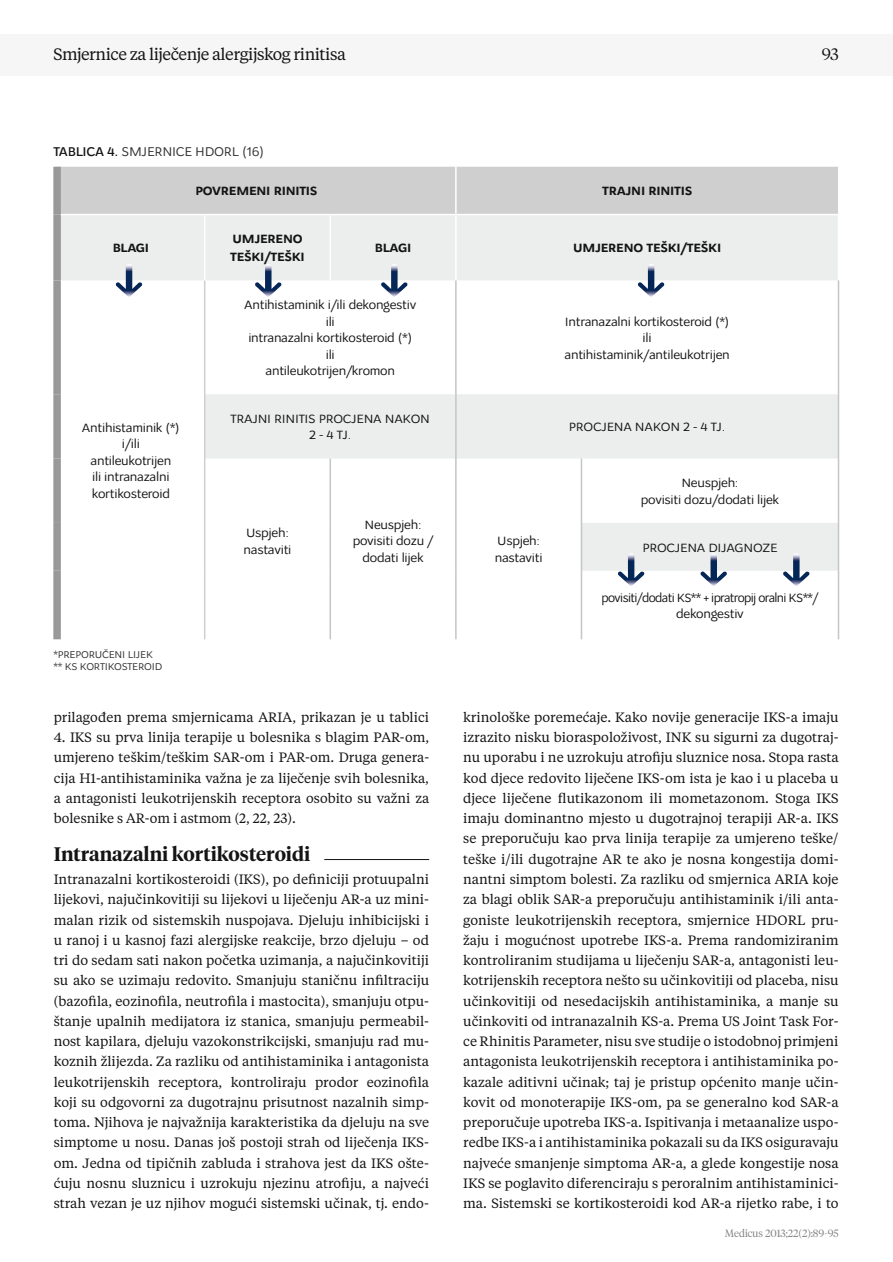
<style>
.page{position:relative;width:893px;height:1262px;background:#fff}
.page>*{position:absolute;margin:0;border:0;box-sizing:border-box;transform-origin:0 0}
.t1{font:600 19.5px "Tiempos Headline";color:#131413}
.t2{font:16.5px "Tiempos Headline";letter-spacing:-.03em;color:#131413}
.t3{font:300 16.5px "Tiempos Headline";color:#131413}
.t4{font:13.5px/20.2px "Tiempos Headline";color:#131413;text-align:justify}
.t5{font:13.5px "Osnova Pro";letter-spacing:-.02em;color:#313130}
.t6{font:12.75px/16.5px "Osnova Pro";letter-spacing:-.02em;color:#131413;text-align:center}
.t7{font:700 12.75px/18px "Osnova Pro";letter-spacing:-.02em;color:#131413}
.t8{font:12.75px/16.5px "Osnova Pro";letter-spacing:-.05em;color:#131413;text-align:center;scale:.95 1}
.t9{font:10.5px/12.6px "Osnova Pro";letter-spacing:-.02em;color:#313130}
.t10{font:300 10.5px "Tiempos Headline";color:#818181}
.s1{font-weight:500;color:#131413}
</style>
<div class="page">
<div style="left:0;top:34px;width:893px;height:41px;background:#f6f6f6"></div>
<div style="left:61px;top:167px;width:777px;height:47px;background:#cfcfd0"></div>
<svg style="left:61px;top:215px;width:777px;height:356px"></svg>
<hr style="left:204px;top:280px;width:1px;height:114px;background:#cfcfd0">
<hr style="left:204px;top:394px;width:1px;height:65px;background:#cfcfd0">
<hr style="left:204px;top:459px;width:1px;height:64px;background:#cfcfd0">
<hr style="left:204px;top:523px;width:1px;height:48px;background:#cfcfd0">
<hr style="left:204px;top:571px;width:1px;height:68px;background:#cfcfd0">
<div style="left:53px;top:167px;width:8px;height:48px;background:#999"></div>
<div style="left:53px;top:215px;width:8px;height:65px;background:#999"></div>
<div style="left:53px;top:280px;width:8px;height:114px;background:#999"></div>
<div style="left:53px;top:394px;width:8px;height:65px;background:#999"></div>
<div style="left:53px;top:459px;width:8px;height:64px;background:#999"></div>
<div style="left:53px;top:523px;width:8px;height:48px;background:#999"></div>
<div style="left:53px;top:571px;width:8px;height:68px;background:#999"></div>
<hr style="left:204px;top:215px;width:1px;height:65px;background:#fff">
<hr style="left:329px;top:215px;width:2px;height:65px;background:#fff">
<hr style="left:455px;top:215px;width:2px;height:65px;background:#fff">
<hr style="left:455px;top:280px;width:2px;height:114px;background:#c4c5c5">
<hr style="left:838px;top:280px;width:1px;height:114px;background:#c4c5c5">
<hr style="left:455px;top:394px;width:2px;height:65px;background:#c4c5c5">
<hr style="left:838px;top:394px;width:1px;height:65px;background:#c4c5c5">
<hr style="left:329px;top:459px;width:2px;height:64px;background:#c4c5c5">
<hr style="left:455px;top:459px;width:2px;height:64px;background:#c4c5c5">
<hr style="left:581px;top:459px;width:1px;height:64px;background:#c4c5c5">
<hr style="left:838px;top:459px;width:1px;height:64px;background:#c4c5c5">
<hr style="left:329px;top:523px;width:2px;height:48px;background:#c4c5c5">
<hr style="left:455px;top:523px;width:2px;height:48px;background:#c4c5c5">
<hr style="left:581px;top:523px;width:1px;height:48px;background:#c4c5c5">
<hr style="left:838px;top:523px;width:1px;height:48px;background:#c4c5c5">
<hr style="left:329px;top:571px;width:2px;height:68px;background:#c4c5c5">
<hr style="left:455px;top:571px;width:2px;height:68px;background:#c4c5c5">
<hr style="left:581px;top:571px;width:1px;height:68px;background:#c4c5c5">
<hr style="left:838px;top:571px;width:1px;height:68px;background:#c4c5c5">
<hr style="left:455px;top:167px;width:2px;height:47px;background:#fff">
<svg style="left:116px;top:264px;width:26px;height:33px"></svg>
<svg style="left:255px;top:264px;width:26px;height:33px"></svg>
<svg style="left:381px;top:264px;width:26px;height:33px"></svg>
<svg style="left:638px;top:264px;width:26px;height:33px"></svg>
<svg style="left:618px;top:553px;width:26px;height:33px"></svg>
<svg style="left:700px;top:553px;width:27px;height:33px"></svg>
<svg style="left:783px;top:553px;width:26px;height:33px"></svg>
<hr style="left:324px;top:859px;width:105px;height:1px;background:#131413">
<p class="t2" style="left:53px;top:47px;width:294px">Smjernice za liječenje alergijskog rinitisa</p>
<p class="t3" style="left:822px;top:47px;width:18px">93</p>
<p class="t5" style="left:53px;top:146px;width:212px"><span class="s1">TABLICA 4.</span> SMJERNICE HDORL (16)</p>
<p class="t7" style="left:195px;top:183px;width:123px">POVREMENI RINITIS</p>
<p class="t7" style="left:602px;top:183px;width:92px">TRAJNI RINITIS</p>
<p class="t7" style="left:113px;top:240px;width:38px">BLAGI</p>
<p class="t7" style="left:230px;top:231px;width:76px">UMJERENO<br>TEŠKI/TEŠKI</p>
<p class="t7" style="left:375px;top:240px;width:38px">BLAGI</p>
<p class="t7" style="left:573px;top:240px;width:150px">UMJERENO TEŠKI/TEŠKI</p>
<p class="t6" style="left:82px;top:420px;width:99px">Antihistaminik (*) i/ili antileukotrijen<br>ili intranazalni kortikosteroid</p>
<p class="t9" style="left:53px;top:649px;width:110px">*PREPORUČENI LIJEK ** KS KORTIKOSTEROID</p>
<p class="t6" style="left:244px;top:298px;width:174px">Antihistaminik i/ili dekongestiv ili<br>intranazalni kortikosteroid (*) ili<br>antileukotrijen/kromon</p>
<p class="t6" style="left:565px;top:314px;width:167px">Intranazalni kortikosteroid (*) ili antihistaminik/antileukotrijen</p>
<p class="t6" style="left:231px;top:411px;width:201px">TRAJNI RINITIS PROCJENA NAKON<br>2 - 4 TJ.</p>
<p class="t6" style="left:569px;top:420px;width:158px">PROCJENA NAKON 2 - 4 TJ.</p>
<p class="t6" style="left:244px;top:526px;width:49px;text-align:left">Uspjeh: nastaviti</p>
<p class="t6" style="left:353px;top:517px;width:82px">Neuspjeh: povisiti dozu / dodati lijek</p>
<p class="t6" style="left:495px;top:534px;width:49px;text-align:left">Uspjeh: nastaviti</p>
<p class="t6" style="left:641px;top:476px;width:140px">Neuspjeh:<br>povisiti dozu/dodati lijek</p>
<p class="t6" style="left:642px;top:540px;width:137px">PROCJENA DIJAGNOZE</p>
<p class="t8" style="left:601px;top:590px;width:230px">povisiti/dodati KS** + ipratropij oralni KS**/ dekongestiv</p>
<p class="t4" style="left:54px;top:708px;width:377px">prilagođen prema smjernicama ARIA, prikazan je u tablici</p>
<p class="t4" style="left:54px;top:728px;width:377px">4. IKS su prva linija terapije u bolesnika s blagim PAR-om, umjereno teškim/teškim SAR-om i PAR-om. Druga genera&shy;cija H1-antihistaminika važna je za liječenje svih bolesnika, a antagonisti leukotrijenskih receptora osobito su važni za bolesnike s AR-om i astmom (2, 22, 23).</p>
<h1 class="t1" style="left:54px;top:845px;width:258px">Intranazalni kortikosteroidi</h1>
<p class="t4" style="left:54px;top:870px;width:377px">Intranazalni kortikosteroidi (IKS), po definiciji protuupalni lijekovi, najučinkovitiji su lijekovi u liječenju AR-a uz mini&shy;malan rizik od sistemskih nuspojava. Djeluju inhibicijski i u ranoj i u kasnoj fazi alergijske reakcije, brzo djeluju – od tri do sedam sati nakon početka uzimanja, a najučinkovitiji su ako se uzimaju redovito. Smanjuju staničnu infiltraciju (bazofila, eozinofila, neutrofila i mastocita), smanjuju otpu&shy;štanje upalnih medijatora iz stanica, smanjuju permeabil&shy;nost kapilara, djeluju vazokonstrikcijski, smanjuju rad mu&shy;koznih žlijezda. Za razliku od antihistaminika i antagonista leukotrijenskih receptora, kontroliraju prodor eozinofila koji su odgovorni za dugotrajnu prisutnost nazalnih simp&shy;toma. Njihova je najvažnija karakteristika da djeluju na sve simptome u nosu. Danas još postoji strah od liječenja IKS&shy;om. Jedna od tipičnih zabluda i strahova jest da IKS ošte&shy;ćuju nosnu sluznicu i uzrokuju njezinu atrofiju, a najveći strah vezan je uz njihov mogući sistemski učinak, tj. endo-</p>
<p class="t4" style="left:463px;top:708px;width:377px">krinološke poremećaje. Kako novije generacije IKS-a imaju izrazito nisku bioraspoloživost, INK su sigurni za dugotraj&shy;nu uporabu i ne uzrokuju atrofiju sluznice nosa. Stopa rasta kod djece redovito liječene IKS-om ista je kao i u placeba u djece liječene flutikazonom ili mometazonom. Stoga IKS imaju dominantno mjesto u dugotrajnoj terapiji AR-a. IKS se preporučuju kao prva linija terapije za umjereno teške/ teške i/ili dugotrajne AR te ako je nosna kongestija domi&shy;nantni simptom bolesti. Za razliku od smjernica ARIA koje za blagi oblik SAR-a preporučuju antihistaminik i/ili anta&shy;goniste leukotrijenskih receptora, smjernice HDORL pru&shy;žaju i mogućnost upotrebe IKS-a. Prema randomiziranim kontroliranim studijama u liječenju SAR-a, antagonisti leu&shy;kotrijenskih receptora nešto su učinkovitiji od placeba, nisu učinkovitiji od nesedacijskih antihistaminika, a manje su učinkoviti od intranazalnih KS-a. Prema US Joint Task For&shy;ce Rhinitis Parameter, nisu sve studije o istodobnoj primjeni antagonista leukotrijenskih receptora i antihistaminika po&shy;kazale aditivni učinak; taj je pristup općenito manje učin&shy;kovit od monoterapije IKS-om, pa se generalno kod SAR-a preporučuje upotreba IKS-a. Ispitivanja i metaanalize uspo&shy;redbe IKS-a i antihistaminika pokazali su da IKS osiguravaju najveće smanjenje simptoma AR-a, a glede kongestije nosa IKS se poglavito diferenciraju s peroralnim antihistaminici&shy;ma. Sistemski se kortikosteroidi kod AR-a rijetko rabe, i to</p>
<p class="t10" style="left:725px;top:1229px;width:115px">Medicus 2013;22(2):89-95</p>
</div>
